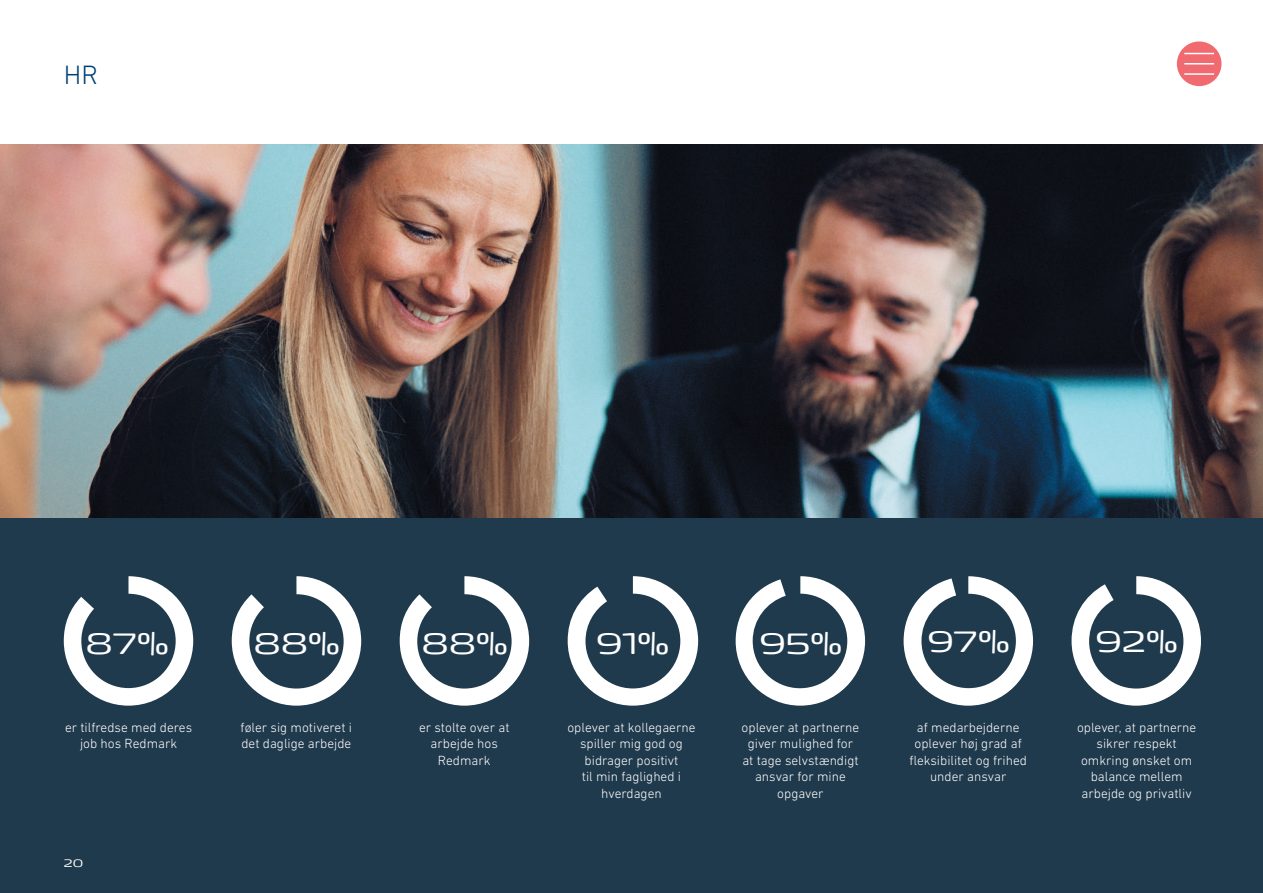
<style>
.page{position:relative;width:1263px;height:893px;background:#fff}
.page>*{position:absolute;margin:0;border:0;box-sizing:border-box;transform-origin:0 0}
.t1{font:300 36.9px "FP Head Pro";color:#fff}
.t2{font:300 27px "DIN Next LT Pro";color:#004071}
.t3{font:300 13.5px/16.5px "DIN Next LT Pro";color:#fff;text-align:center}
.t4{font:300 13.5px "FP Head Pro";color:#fff}
</style>
<div class="page">
<img style="left:0;top:145px;width:1263px;height:374px">
<div style="left:0;top:519px;width:1263px;height:374px;background:#203a4d"></div>
<svg style="left:736px;top:576px;width:129px;height:130px"></svg>
<svg style="left:64px;top:576px;width:129px;height:130px"></svg>
<svg style="left:232px;top:576px;width:129px;height:130px"></svg>
<svg style="left:400px;top:576px;width:129px;height:130px"></svg>
<svg style="left:1071px;top:576px;width:130px;height:130px"></svg>
<svg style="left:903px;top:576px;width:130px;height:130px"></svg>
<svg style="left:568px;top:576px;width:130px;height:130px"></svg>
<div style="left:1177px;top:41px;width:44px;height:45px;background:#f16a70;border-radius:50%"></div>
<hr style="left:1184px;top:53px;width:30px;height:1px;background:#fff">
<hr style="left:1184px;top:63px;width:30px;height:2px;background:#fff">
<hr style="left:1184px;top:73px;width:30px;height:2px;background:#fff">
<h2 class="t2" style="left:64px;top:59px;width:36px">HR</h2>
<h1 class="t1" style="left:86px;top:618px;width:84px">87%</h1>
<h1 class="t1" style="left:253px;top:618px;width:87px">88%</h1>
<h1 class="t1" style="left:421px;top:618px;width:87px">88%</h1>
<h1 class="t1" style="left:759px;top:618px;width:84px">95%</h1>
<h1 class="t1" style="left:1095px;top:616px;width:84px">92%</h1>
<h1 class="t1" style="left:927px;top:616px;width:84px">97%</h1>
<h1 class="t1" style="left:596px;top:618px;width:75px">91%</h1>
<p class="t3" style="left:65px;top:719px;width:129px">er tilfredse med deres job hos Redmark</p>
<p class="t3" style="left:241px;top:719px;width:113px;text-align:left">føler sig motiveret i det daglige arbejde</p>
<p class="t3" style="left:419px;top:719px;width:92px">er stolte over at arbejde hos<br>Redmark</p>
<p class="t3" style="left:567px;top:719px;width:130px">oplever at kollegaerne spiller mig god og bidrager positivt<br>til min faglighed i hverdagen</p>
<p class="t3" style="left:742px;top:719px;width:119px">oplever at partnerne giver mulighed for at tage selvstændigt ansvar for mine opgaver</p>
<p class="t4" style="left:64px;top:854px;width:21px">20</p>
<p class="t3" style="left:909px;top:719px;width:119px">af medarbejderne oplever høj grad af fleksibilitet og frihed under ansvar</p>
<p class="t3" style="left:1077px;top:719px;width:121px">oplever, at partnerne sikrer respekt omkring ønsket om balance mellem arbejde og privatliv</p>
</div>
